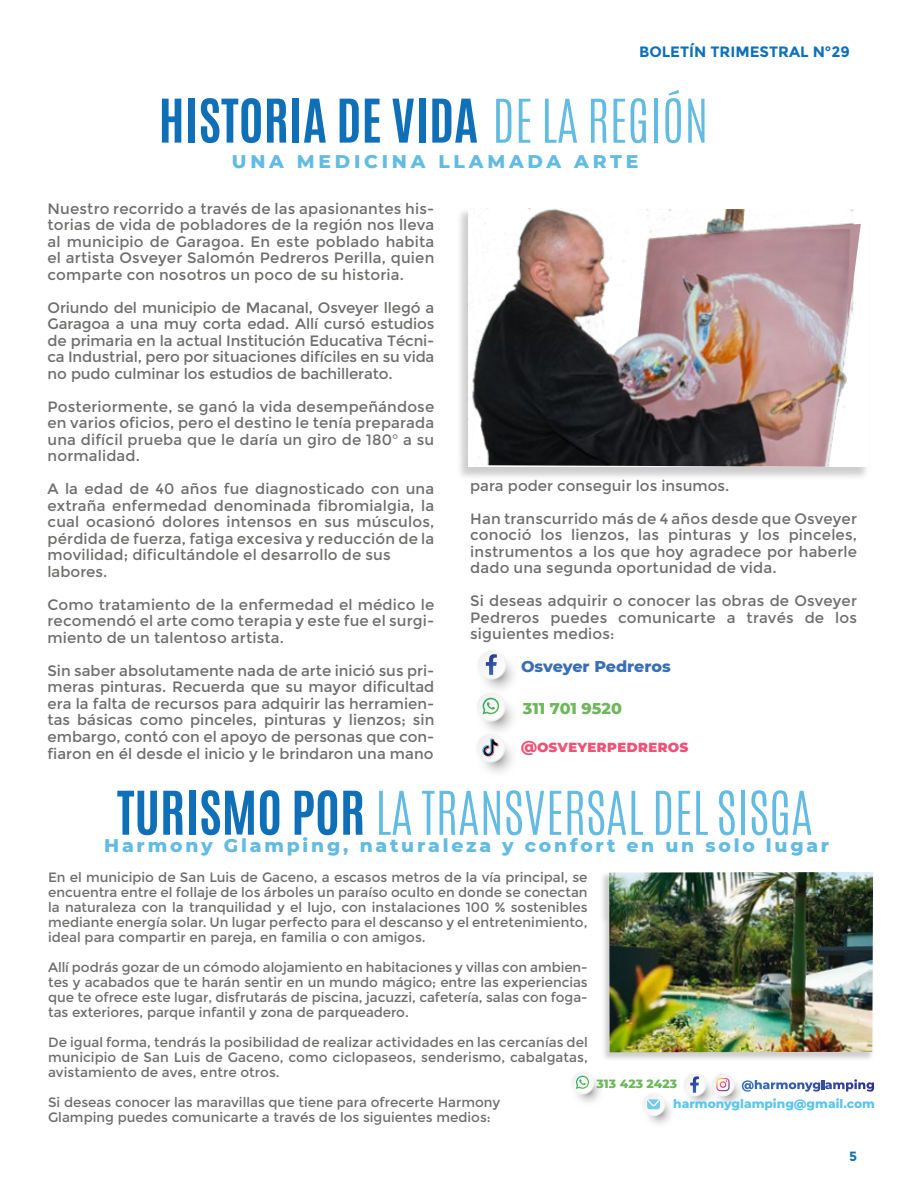
<style>
.page{position:relative;width:915px;height:1191px;background:#fff}
.page>*{position:absolute;margin:0;border:0;box-sizing:border-box;transform-origin:0 0}
.t1{font:300 51.15px "Antonio";color:#63bbe2}
.t2{font:700 51.15px "Antonio";color:#1070b7}
.t3{font:800 18.75px "Montserrat";letter-spacing:.15em;color:#63bbe2}
.t4{font:800 18.75px "Montserrat";letter-spacing:.2em;color:#63bbe2}
.t5{font:800 15.9px "Montserrat";color:#e72957}
.t6{font:800 15.9px "Montserrat";letter-spacing:-.005em;color:#386eb5}
.t7{font:800 15.9px "Montserrat";color:#6cb75a}
.t8{font:15px/16.5px "Montserrat";letter-spacing:.01em;color:#6e6e6d;text-align:justify}
.t9{font:700 15px "Montserrat";color:#1070b7}
.t10{font:13.5px/15px "Montserrat";color:#6e6e6d;text-align:justify}
.t11{font:700 13.35px "Montserrat";color:#1070b7}
.t12{font:800 12.15px "Montserrat";color:#5cc5ed}
.t13{font:800 12.15px "Montserrat";color:#6cb75a}
.s1{font-weight:300;color:#63bbe2}
.s2{font-weight:700;color:#1070b7}
</style>
<div class="page">
<img style="left:602px;top:872px;width:272px;height:187px">
<img style="left:609px;top:872px;width:263px;height:180px">
<svg style="left:473px;top:649px;width:49px;height:49px"></svg>
<div style="left:476px;top:649px;width:30px;height:30px;background:#f7f7f7;border-radius:15px"></div>
<svg style="left:485px;top:654px;width:11px;height:21px"></svg>
<svg style="left:472px;top:691px;width:50px;height:49px"></svg>
<div style="left:475px;top:691px;width:30px;height:30px;background:#f8f8f8;border-radius:15px"></div>
<svg style="left:482px;top:697px;width:17px;height:17px"></svg>
<img style="left:466px;top:208px;width:387px;height:259px">
<svg style="left:766px;top:224px;width:94px;height:104px"></svg>
<svg style="left:472px;top:732px;width:49px;height:49px"></svg>
<div style="left:475px;top:732px;width:30px;height:30px;background:#f7f7f7;border-radius:15px"></div>
<svg style="left:482px;top:738px;width:16px;height:18px"></svg>
<svg style="left:568px;top:1070px;width:39px;height:39px"></svg>
<div style="left:570px;top:1070px;width:24px;height:24px;background:#f7f7f7;border-radius:12px"></div>
<svg style="left:576px;top:1075px;width:13px;height:14px"></svg>
<svg style="left:708px;top:1072px;width:39px;height:39px"></svg>
<div style="left:710px;top:1072px;width:24px;height:24px;background:#fafafa;border-radius:12px"></div>
<svg style="left:711px;top:1073px;width:22px;height:22px"></svg>
<svg style="left:716px;top:1077px;width:13px;height:14px"></svg>
<svg style="left:680px;top:1072px;width:39px;height:39px"></svg>
<div style="left:682px;top:1072px;width:24px;height:24px;background:#f7f7f7;border-radius:12px"></div>
<svg style="left:690px;top:1076px;width:8px;height:16px"></svg>
<svg style="left:639px;top:1092px;width:39px;height:39px"></svg>
<div style="left:641px;top:1092px;width:24px;height:24px;background:#f8f8f8;border-radius:12px"></div>
<svg style="left:642px;top:1093px;width:22px;height:22px"></svg>
<svg style="left:647px;top:1099px;width:12px;height:10px"></svg>
<svg style="left:741px;top:1079px;width:132px;height:12px"></svg>
<p class="t9" style="left:638px;top:43px;width:212px">BOLETÍN TRIMESTRAL N°29</p>
<h1 class="t2" style="left:158px;top:82px;width:551px">HISTORIA DE VIDA <span class="s1">DE LA REGIÓN</span></h1>
<p class="t4" style="left:232px;top:147px;width:408px">UNA MEDICINA LLAMADA ARTE</p>
<p class="t8" style="left:47px;top:200px;width:388px">Nuestro recorrido a través de las apasionantes his&shy;torias de vida de pobladores de la región nos lleva al municipio de Garagoa. En este poblado habita el artista Osveyer Salomón Pedreros Perilla, quien comparte con nosotros un poco de su historia.</p>
<p class="t8" style="left:47px;top:299px;width:388px">Oriundo del municipio de Macanal, Osveyer llegó a Garagoa a una muy corta edad. Allí cursó estudios de primaria en la actual Institución Educativa Técni&shy;ca Industrial, pero por situaciones difíciles en su vida no pudo culminar los estudios de bachillerato.</p>
<p class="t8" style="left:47px;top:398px;width:388px">Posteriormente, se ganó la vida desempeñándose en varios oficios, pero el destino le tenía preparada una difícil prueba que le daría un giro de 180° a su normalidad.</p>
<p class="t8" style="left:47px;top:481px;width:388px;text-align:left">A la edad de 40 años fue diagnosticado con una extraña enfermedad denominada fibromialgia, la cual ocasionó dolores intensos en sus músculos, pérdida de fuerza, fatiga excesiva y reducción de la movilidad; dificultándole el desarrollo de sus labores.</p>
<p class="t8" style="left:47px;top:596px;width:388px">Como tratamiento de la enfermedad el médico le recomendó el arte como terapia y este fue el surgi&shy;miento de un talentoso artista.</p>
<p class="t8" style="left:47px;top:662px;width:388px">Sin saber absolutamente nada de arte inició sus pri&shy;meras pinturas. Recuerda que su mayor dificultad era la falta de recursos para adquirir las herramien&shy;tas básicas como pinceles, pinturas y lienzos; sin embargo, contó con el apoyo de personas que con&shy;fiaron en él desde el inicio y le brindaron una mano</p>
<p class="t8" style="left:470px;top:477px;width:260px">para poder conseguir los insumos.</p>
<p class="t8" style="left:470px;top:510px;width:388px">Han transcurrido más de 4 años desde que Osveyer conoció los lienzos, las pinturas y los pinceles, instrumentos a los que hoy agradece por haberle dado una segunda oportunidad de vida.</p>
<p class="t8" style="left:470px;top:593px;width:388px">Si deseas adquirir o conocer las obras de Osveyer Pedreros puedes comunicarte a través de los siguientes medios:</p>
<p class="t6" style="left:521px;top:654px;width:151px">Osveyer Pedreros</p>
<p class="t7" style="left:522px;top:697px;width:101px">311 701 9520</p>
<p class="t5" style="left:520px;top:735px;width:169px">@OSVEYERPEDREROS</p>
<h1 class="t1" style="left:117px;top:776px;width:697px"><span class="s2">TURISMO POR</span> LA TRANSVERSAL DEL SISGA</h1>
<p class="t3" style="left:104px;top:831px;width:726px">Harmony Glamping, naturaleza y confort en un solo lugar</p>
<p class="t10" style="left:48px;top:870px;width:541px">En el municipio de San Luis de Gaceno, a escasos metros de la vía principal, se encuentra entre el follaje de los árboles un paraíso oculto en donde se conectan la naturaleza con la tranquilidad y el lujo, con instalaciones 100 % sostenibles mediante energía solar. Un lugar perfecto para el descanso y el entretenimiento, ideal para compartir en pareja, en familia o con amigos.</p>
<p class="t10" style="left:48px;top:960px;width:541px">Allí podrás gozar de un cómodo alojamiento en habitaciones y villas con ambien&shy;tes y acabados que te harán sentir en un mundo mágico; entre las experiencias que te ofrece este lugar, disfrutarás de piscina, jacuzzi, cafetería, salas con foga&shy;tas exteriores, parque infantil y zona de parqueadero.</p>
<p class="t10" style="left:48px;top:1035px;width:541px">De igual forma, tendrás la posibilidad de realizar actividades en las cercanías del municipio de San Luis de Gaceno, como ciclopaseos, senderismo, cabalgatas, avistamiento de aves, entre otros.</p>
<p class="t10" style="left:48px;top:1095px;width:453px">Si deseas conocer las maravillas que tiene para ofrecerte Harmony<br>Glamping puedes comunicarte a través de los siguientes medios:</p>
<p class="t13" style="left:596px;top:1074px;width:82px">313 423 2423</p>
<p class="t12" style="left:673px;top:1094px;width:203px">harmonyglamping@gmail.com</p>
<p class="t11" style="left:848px;top:1147px;width:9px">5</p>
</div>
